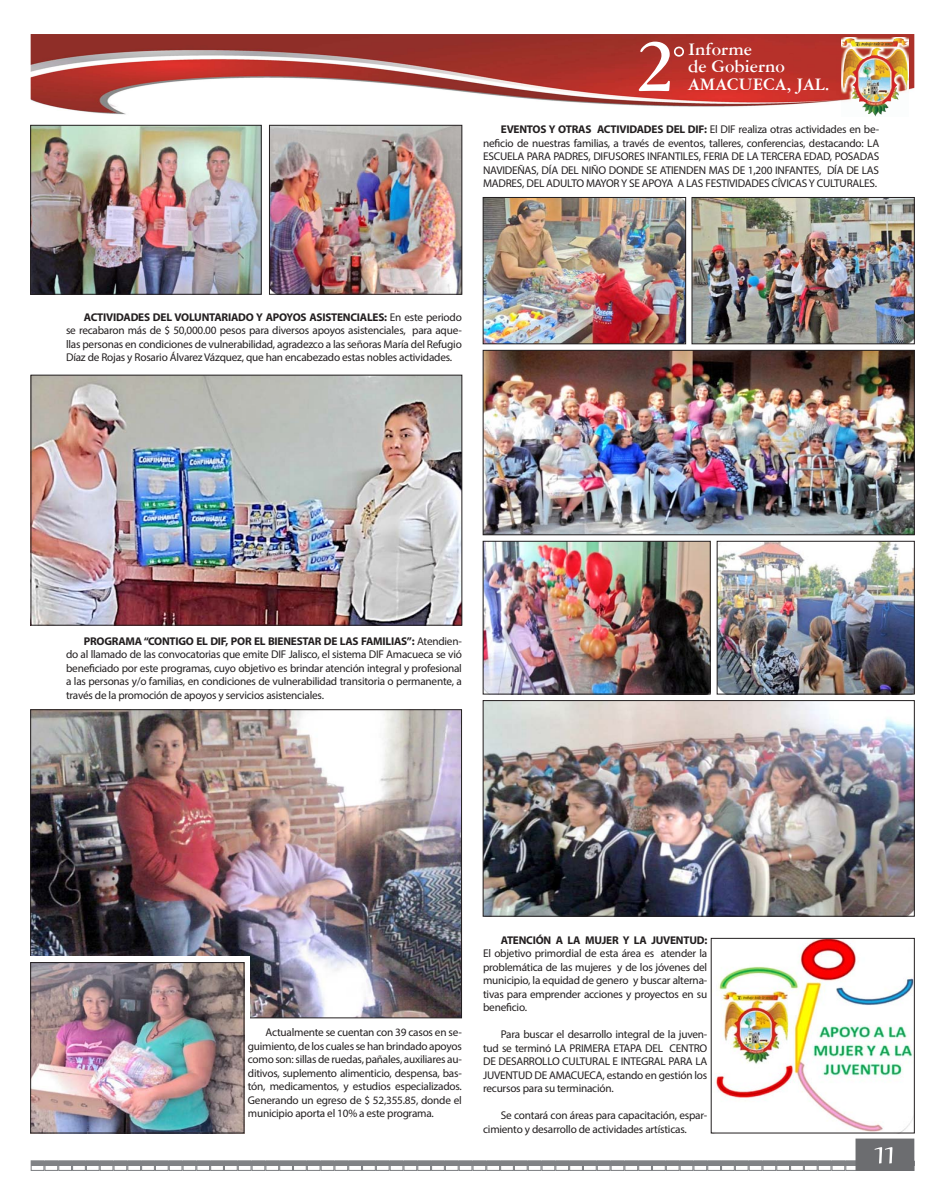
<style>
.page{position:relative;width:945px;height:1204px;background:#fff}
.page>*{position:absolute;margin:0;border:0;box-sizing:border-box;transform-origin:0 0}
.t1{font:700 18.75px/17.5px "American Garamond BT";color:#fff}
.t2{font:11.25px/13.5px "Myriad Pro";letter-spacing:-.02em;color:#231f20;text-align:justify}
.t3{font:700 11.25px "Myriad Pro";letter-spacing:-.02em;color:#231f20}
.s1{font-weight:700}
</style>
<div class="page">
<hr style="left:31px;top:1161px;width:883px;height:4px;background:#808285">
<div style="left:31px;top:1160px;width:13px;height:11px;border:1px solid #808285"></div>
<div style="left:196px;top:1160px;width:14px;height:11px;border:1px solid #808285"></div>
<div style="left:113px;top:1160px;width:14px;height:11px;border:1px solid #808285"></div>
<div style="left:279px;top:1160px;width:14px;height:11px;border:1px solid #808285"></div>
<div style="left:72px;top:1160px;width:14px;height:11px;border:1px solid #808285"></div>
<div style="left:238px;top:1160px;width:14px;height:11px;border:1px solid #808285"></div>
<div style="left:155px;top:1160px;width:14px;height:11px;border:1px solid #808285"></div>
<div style="left:321px;top:1160px;width:13px;height:11px;border:1px solid #808285"></div>
<div style="left:44px;top:1160px;width:14px;height:11px;border:1px solid #808285"></div>
<div style="left:210px;top:1160px;width:14px;height:11px;border:1px solid #808285"></div>
<div style="left:127px;top:1160px;width:14px;height:11px;border:1px solid #808285"></div>
<div style="left:293px;top:1160px;width:14px;height:11px;border:1px solid #808285"></div>
<div style="left:86px;top:1160px;width:14px;height:11px;border:1px solid #808285"></div>
<div style="left:252px;top:1160px;width:13px;height:11px;border:1px solid #808285"></div>
<div style="left:169px;top:1160px;width:14px;height:11px;border:1px solid #808285"></div>
<div style="left:334px;top:1160px;width:14px;height:11px;border:1px solid #808285"></div>
<div style="left:58px;top:1160px;width:14px;height:11px;border:1px solid #808285"></div>
<div style="left:224px;top:1160px;width:14px;height:11px;border:1px solid #808285"></div>
<div style="left:141px;top:1160px;width:14px;height:11px;border:1px solid #808285"></div>
<div style="left:307px;top:1160px;width:14px;height:11px;border:1px solid #808285"></div>
<div style="left:100px;top:1160px;width:13px;height:11px;border:1px solid #808285"></div>
<div style="left:265px;top:1160px;width:14px;height:11px;border:1px solid #808285"></div>
<div style="left:183px;top:1160px;width:13px;height:11px;border:1px solid #808285"></div>
<div style="left:348px;top:1160px;width:14px;height:11px;border:1px solid #808285"></div>
<div style="left:362px;top:1160px;width:14px;height:11px;border:1px solid #808285"></div>
<div style="left:445px;top:1160px;width:14px;height:11px;border:1px solid #808285"></div>
<div style="left:403px;top:1160px;width:14px;height:11px;border:1px solid #808285"></div>
<div style="left:376px;top:1160px;width:14px;height:11px;border:1px solid #808285"></div>
<div style="left:459px;top:1160px;width:13px;height:11px;border:1px solid #808285"></div>
<div style="left:417px;top:1160px;width:14px;height:11px;border:1px solid #808285"></div>
<div style="left:390px;top:1160px;width:13px;height:11px;border:1px solid #808285"></div>
<div style="left:431px;top:1160px;width:14px;height:11px;border:1px solid #808285"></div>
<div style="left:528px;top:1160px;width:14px;height:11px;border:1px solid #808285"></div>
<div style="left:611px;top:1160px;width:13px;height:11px;border:1px solid #808285"></div>
<div style="left:569px;top:1160px;width:14px;height:11px;border:1px solid #808285"></div>
<div style="left:486px;top:1160px;width:14px;height:11px;border:1px solid #808285"></div>
<div style="left:652px;top:1160px;width:14px;height:11px;border:1px solid #808285"></div>
<div style="left:542px;top:1160px;width:13px;height:11px;border:1px solid #808285"></div>
<div style="left:624px;top:1160px;width:14px;height:11px;border:1px solid #808285"></div>
<div style="left:583px;top:1160px;width:14px;height:11px;border:1px solid #808285"></div>
<div style="left:500px;top:1160px;width:14px;height:11px;border:1px solid #808285"></div>
<div style="left:666px;top:1160px;width:14px;height:11px;border:1px solid #808285"></div>
<div style="left:555px;top:1160px;width:14px;height:11px;border:1px solid #808285"></div>
<div style="left:472px;top:1160px;width:14px;height:11px;border:1px solid #808285"></div>
<div style="left:638px;top:1160px;width:14px;height:11px;border:1px solid #808285"></div>
<div style="left:597px;top:1160px;width:14px;height:11px;border:1px solid #808285"></div>
<div style="left:514px;top:1160px;width:14px;height:11px;border:1px solid #808285"></div>
<div style="left:680px;top:1160px;width:13px;height:11px;border:1px solid #808285"></div>
<div style="left:749px;top:1160px;width:13px;height:11px;border:1px solid #808285"></div>
<div style="left:832px;top:1160px;width:13px;height:11px;border:1px solid #808285"></div>
<div style="left:790px;top:1160px;width:14px;height:11px;border:1px solid #808285"></div>
<div style="left:707px;top:1160px;width:14px;height:11px;border:1px solid #808285"></div>
<div style="left:762px;top:1160px;width:14px;height:11px;border:1px solid #808285"></div>
<div style="left:845px;top:1160px;width:14px;height:11px;border:1px solid #808285"></div>
<div style="left:804px;top:1160px;width:14px;height:11px;border:1px solid #808285"></div>
<div style="left:721px;top:1160px;width:14px;height:11px;border:1px solid #808285"></div>
<div style="left:776px;top:1160px;width:14px;height:11px;border:1px solid #808285"></div>
<div style="left:693px;top:1160px;width:14px;height:11px;border:1px solid #808285"></div>
<div style="left:818px;top:1160px;width:14px;height:11px;border:1px solid #808285"></div>
<div style="left:735px;top:1160px;width:14px;height:11px;border:1px solid #808285"></div>
<div style="left:856px;top:1139px;width:58px;height:31px;background:#6c6d70"></div>
<div style="left:856px;top:1138px;width:58px;height:33px;border:1px solid #6c6d70"></div>
<svg style="left:875px;top:1147px;width:17px;height:16px"></svg>
<img style="left:31px;top:34px;width:883px;height:81px">
<img style="left:842px;top:38px;width:67px;height:79px">
<img style="left:841px;top:38px;width:67px;height:61px">
<svg style="left:639px;top:42px;width:45px;height:49px"></svg>
<img style="left:271px;top:127px;width:189px;height:166px">
<div style="left:269px;top:125px;width:193px;height:170px;border:1px solid #231f20"></div>
<img style="left:32px;top:127px;width:228px;height:166px">
<div style="left:30px;top:125px;width:232px;height:170px;border:1px solid #231f20"></div>
<img style="left:33px;top:377px;width:427px;height:246px">
<div style="left:31px;top:375px;width:431px;height:250px;border:1px solid #231f20"></div>
<img style="left:32px;top:711px;width:428px;height:305px">
<div style="left:30px;top:956px;width:220px;height:65px;background:#fff"></div>
<img style="left:32px;top:964px;width:210px;height:167px">
<div style="left:30px;top:962px;width:214px;height:171px;border:1px solid #231f20"></div>
<img style="left:485px;top:702px;width:428px;height:212px">
<div style="left:483px;top:700px;width:432px;height:216px;border:1px solid #231f20"></div>
<img style="left:485px;top:543px;width:224px;height:149px">
<div style="left:483px;top:541px;width:228px;height:153px;border:1px solid #231f20"></div>
<img style="left:719px;top:543px;width:194px;height:149px">
<div style="left:717px;top:541px;width:198px;height:153px;border:1px solid #231f20"></div>
<img style="left:485px;top:199px;width:199px;height:143px">
<div style="left:483px;top:197px;width:203px;height:147px;border:1px solid #231f20"></div>
<img style="left:694px;top:199px;width:219px;height:143px">
<div style="left:692px;top:197px;width:223px;height:147px;border:1px solid #231f20"></div>
<img style="left:485px;top:352px;width:428px;height:181px">
<div style="left:483px;top:350px;width:432px;height:185px;border:1px solid #231f20"></div>
<img style="left:716px;top:940px;width:197px;height:191px">
<div style="left:711px;top:938px;width:204px;height:195px;border:1px solid #231f20"></div>
<h1 class="t1" style="left:688px;top:40px;width:143px">Informe<br>de Gobierno<br>AMACUECA, JAL.</h1>
<p class="t2" style="left:483px;top:123px;width:398px;text-indent:18px"><span class="s1">EVENTOS Y OTRAS ACTIVIDADES DEL DIF:</span> El DIF realiza otras actividades en be&shy;neficio de nuestras familias, a través de eventos, talleres, conferencias, destacando: LA ESCUELA PARA PADRES, DIFUSORES INFANTILES, FERIA DE LA TERCERA EDAD, POSADAS NAVIDEÑAS, DÍA DEL NIÑO DONDE SE ATIENDEN MAS DE 1,200 INFANTES, DÍA DE LAS MADRES, DEL ADULTO MAYOR Y SE APOYA A LAS FESTIVIDADES CÍVICAS Y CULTURALES.</p>
<p class="t2" style="left:66px;top:310px;width:397px;text-indent:18px"><span class="s1">ACTIVIDADES DEL VOLUNTARIADO Y APOYOS ASISTENCIALES:</span> En este periodo se recabaron más de $ 50,000.00 pesos para diversos apoyos asistenciales, para aque&shy;llas personas en condiciones de vulnerabilidad, agradezco a las señoras María del Refugio Díaz de Rojas y Rosario Álvarez Vázquez, que han encabezado estas nobles actividades.</p>
<p class="t2" style="left:66px;top:634px;width:397px;text-indent:18px"><span class="s1">PROGRAMA “CONTIGO EL DIF, POR EL BIENESTAR DE LAS FAMILIAS”:</span> Atendien&shy;do al llamado de las convocatorias que emite DIF Jalisco, el sistema DIF Amacueca se vió beneficiado por este programas, cuyo objetivo es brindar atención integral y profesional a las personas y/o familias, en condiciones de vulnerabilidad transitoria o permanente, a través de la promoción de apoyos y servicios asistenciales.</p>
<p class="t2" style="left:248px;top:1025px;width:215px;text-indent:18px">Actualmente se cuentan con 39 casos en se&shy;guimiento, de los cuales se han brindado apoyos como son: sillas de ruedas, pañales, auxiliares au&shy;ditivos, suplemento alimenticio, despensa, bas&shy;tón, medicamentos, y estudios especializados.<br>Generando un egreso de $ 52,355.85, donde el municipio aporta el 10% a este programa.</p>
<p class="t3" style="left:501px;top:932px;width:208px">ATENCIÓN A LA MUJER Y LA JUVENTUD:</p>
<p class="t2" style="left:483px;top:946px;width:226px">El objetivo primordial de esta área es atender la problemática de las mujeres y de los jóvenes del municipio, la equidad de genero y buscar alterna&shy;tivas para emprender acciones y proyectos en su beneficio.</p>
<p class="t2" style="left:483px;top:1027px;width:226px;text-indent:18px">Para buscar el desarrollo integral de la juven&shy;tud se terminó LA PRIMERA ETAPA DEL CENTRO DE DESARROLLO CULTURAL E INTEGRAL PARA LA JUVENTUD DE AMACUECA, estando en gestión los recursos para su terminación.</p>
<p class="t2" style="left:483px;top:1108px;width:226px;text-indent:18px">Se contará con áreas para capacitación, espar&shy;cimiento y desarrollo de actividades artísticas.</p>
</div>
